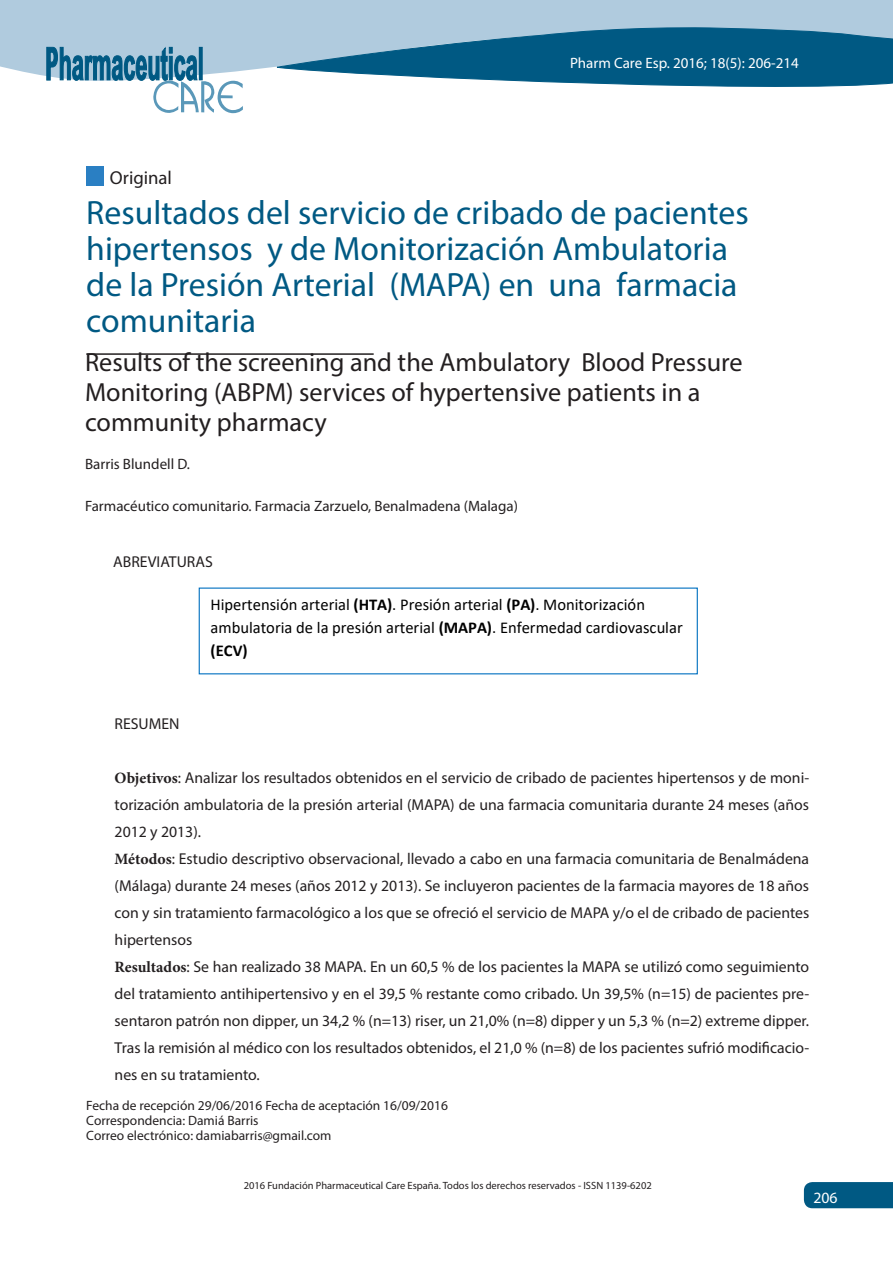
<style>
.page{position:relative;width:893px;height:1263px;background:#fff}
.page>*{position:absolute;margin:0;border:0;box-sizing:border-box;transform-origin:0 0}
.t1{font:33.75px/36px "Myriad Pro";color:#005983}
.t2{font:26.25px/30px "Myriad Pro";color:#231f20}
.t3{font:18.75px "Myriad Pro";color:#231f20}
.t4{font:16.5px/23.2px "Calibri";color:#000}
.t5{font:15.75px/27px "Myriad Pro";color:#231f20}
.Numeracion_pagina{font:15.75px "Myriad Pro";color:#fff}
.t6{font:15px "Myriad Pro";color:#231f20}
.t7{font:15px "Myriad Pro";color:#fff}
.t8{font:13.5px/15px "Myriad Pro";color:#231f20}
.t9{font:10.5px "Myriad Pro";color:#231f20}
.s1{font-weight:700}
.s2{font-family:"Minion Pro";font-weight:700}
</style>
<div class="page">
<div style="left:804px;top:1182px;width:89px;height:26px;background:#005983"></div>
<hr style="left:86px;top:353px;width:288px;height:2px;background:#231f20">
<div style="left:0;top:0;width:893px;height:76px;background:#b0cbde"></div>
<svg style="left:276px;top:26px;width:617px;height:61px;background:#3b7fa1"></svg>
<svg style="left:46px;top:47px;width:197px;height:66px"></svg>
<div style="left:86px;top:167px;width:18px;height:19px;background:#2a7fc3"></div>
<p class="t3" style="left:110px;top:166px;width:64px">Original</p>
<p class="t7" style="left:570px;top:54px;width:230px">Pharm Care Esp. 2016; 18(5): 206-214</p>
<h1 class="t1" style="left:86px;top:194px;width:664px">Resultados del servicio de cribado de pacientes hipertensos y de Monitorización Ambulatoria de la Presión Arterial (MAPA) en una farmacia comunitaria</h1>
<h2 class="t2" style="left:85px;top:346px;width:659px">Results of the screening and the Ambulatory Blood Pressure<br>Monitoring (ABPM) services of hypertensive patients in a community pharmacy</h2>
<p class="t6" style="left:85px;top:455px;width:106px">Barris Blundell D.</p>
<p class="t6" style="left:85px;top:497px;width:435px">Farmacéutico comunitario. Farmacia Zarzuelo, Benalmadena (Malaga)</p>
<p class="t5" style="left:113px;top:548px;width:101px">ABREVIATURAS</p>
<p class="t4" style="left:211px;top:593px;width:474px">Hipertensión arterial <span class="s1">(HTA)</span>. Presión arterial <span class="s1">(PA)</span>. Monitorización ambulatoria de la presión arterial <span class="s1">(MAPA)</span>. Enfermedad cardiovascular <span class="s1">(ECV)</span></p>
<p class="t5" style="left:115px;top:709px;width:66px">RESUMEN</p>
<p class="t5" style="left:115px;top:763px;width:696px"><span class="s2">Objetivos</span>: Analizar los resultados obtenidos en el servicio de cribado de pacientes hipertensos y de moni&shy;torización ambulatoria de la presión arterial (MAPA) de una farmacia comunitaria durante 24 meses (años 2012 y 2013).<br><span class="s2">Métodos</span>: Estudio descriptivo observacional, llevado a cabo en una farmacia comunitaria de Benalmádena (Málaga) durante 24 meses (años 2012 y 2013). Se incluyeron pacientes de la farmacia mayores de 18 años con y sin tratamiento farmacológico a los que se ofreció el servicio de MAPA y/o el de cribado de pacientes hipertensos<br><span class="s2">Resultados</span>: Se han realizado 38 MAPA. En un 60,5 % de los pacientes la MAPA se utilizó como seguimiento del tratamiento antihipertensivo y en el 39,5 % restante como cribado. Un 39,5% (n=15) de pacientes pre&shy;sentaron patrón non dipper, un 34,2 % (n=13) riser, un 21,0% (n=8) dipper y un 5,3 % (n=2) extreme dipper.<br>Tras la remisión al médico con los resultados obtenidos, el 21,0 % (n=8) de los pacientes sufrió modificacio&shy;nes en su tratamiento.</p>
<p class="t8" style="left:86px;top:1097px;width:363px">Fecha de recepción 29/06/2016 Fecha de aceptación 16/09/2016<br>Correspondencia: Damiá Barris<br>Correo electrónico: damiabarris@gmail.com</p>
<p class="t9" style="left:244px;top:1179px;width:409px">2016 Fundación Pharmaceutical Care España. Todos los derechos reservados - ISSN 1139-6202</p>
<p class="Numeracion_pagina" style="left:813px;top:1188px;width:26px">206</p>
</div>
